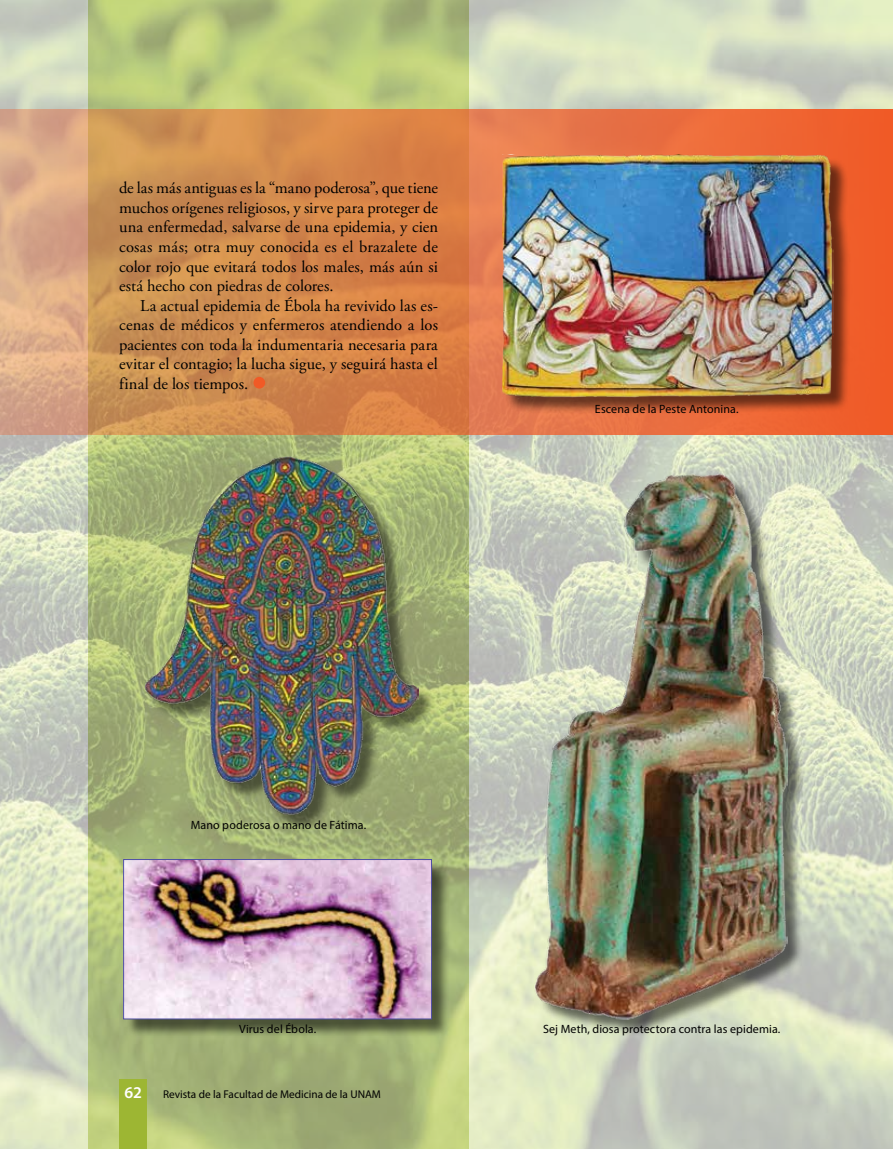
<style>
.page{position:relative;width:893px;height:1149px;background:#fff}
.page>*{position:absolute;margin:0;border:0;box-sizing:border-box;transform-origin:0 0}
.t1{font:16.5px/19.5px "Adobe Garamond Pro";letter-spacing:.005em;color:#000;text-align:justify}
.t2{font:600 16.5px "Myriad Pro";color:#fff}
.t3{font:12px "Myriad Pro";letter-spacing:.005em;color:#000}
.t4{font:11.25px "Myriad Pro";color:#000}
</style>
<div class="page">
<img style="left:0;top:0;width:893px;height:1148px">
<div style="left:119px;top:1079px;width:28px;height:69px;background:#9db633"></div>
<svg style="left:0;top:110px;width:893px;height:325px;background:#d98651"></svg>
<div style="left:125px;top:861px;width:326px;height:176px;background:#000;opacity:.55"></div>
<img style="left:125px;top:860px;width:305px;height:156px">
<div style="left:123px;top:858px;width:309px;height:160px;border:1px solid #4e4fa1"></div>
<div style="left:537px;top:476px;width:269px;height:560px;background:#000;opacity:.55"></div>
<img style="left:524px;top:473px;width:264px;height:552px">
<div style="left:505px;top:157px;width:347px;height:257px;background:#000;opacity:.55"></div>
<img style="left:502px;top:154px;width:332px;height:244px">
<div style="left:253px;top:377px;width:12px;height:11px;background:#f15a26;border-radius:50%"></div>
<div style="left:147px;top:458px;width:289px;height:373px;background:#000;opacity:.5"></div>
<img style="left:144px;top:455px;width:274px;height:364px">
<p class="t1" style="left:119px;top:179px;width:320px">de las más antiguas es la “mano poderosa”, que tiene muchos orígenes religiosos, y sirve para proteger de una enfermedad, salvarse de una epidemia, y cien cosas más; otra muy conocida es el brazalete de color rojo que evitará todos los males, más aún si está hecho con piedras de colores.</p>
<p class="t1" style="left:119px;top:296px;width:320px;text-indent:21px">La actual epidemia de Ébola ha revivido las es&shy;cenas de médicos y enfermeros atendiendo a los pacientes con toda la indumentaria necesaria para evitar el contagio; la lucha sigue, y seguirá hasta el final de los tiempos.</p>
<p class="t3" style="left:595px;top:401px;width:145px">Escena de la Peste Antonina.</p>
<p class="t3" style="left:191px;top:817px;width:177px">Mano poderosa o mano de Fátima.</p>
<p class="t3" style="left:239px;top:1021px;width:79px">Virus del Ébola.</p>
<p class="t2" style="left:124px;top:1081px;width:19px">62</p>
<p class="t4" style="left:163px;top:1086px;width:219px">Revista de la Facultad de Medicina de la UNAM</p>
<p class="t3" style="left:543px;top:1021px;width:239px">Sej Meth, diosa protectora contra las epidemia.</p>
</div>
